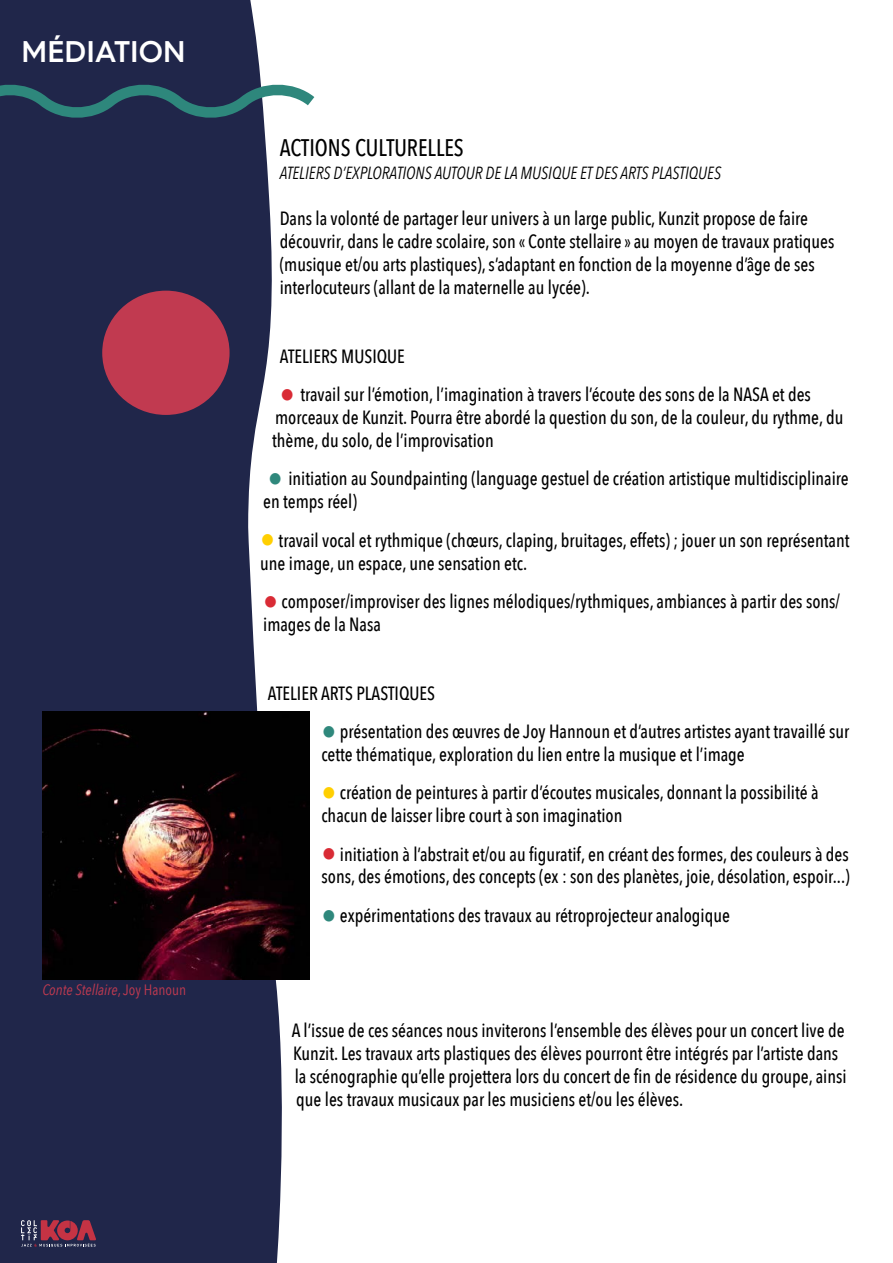
<style>
.page{position:relative;width:893px;height:1263px;background:#fff}
.page>*{position:absolute;margin:0;border:0;box-sizing:border-box;transform-origin:0 0}
.t1{font:600 30px "Hurme Geometric Sans 4";color:#fff}
.t2{font:500 23.85px "Avenir Next Condensed";color:#000;scale:.94 1}
.t3{font:500 19.2px/23px "Avenir Next Condensed";color:#000;scale:.94 1}
.t4{font:italic 17.55px "Avenir Next Condensed";color:#000;scale:.94 1}
.t5{font:italic 15px "Avenir Next Condensed";color:#c13a50}
.s1{font-style:normal}
.s2{font-size:31.95px;color:#d92b35}
.s3{font-size:31.95px;color:#2f887c}
.s4{font-size:31.95px;color:#ffcf01}
</style>
<div class="page">
<svg style="left:220px;top:0;width:69px;height:1263px;fill:#20264a"></svg>
<div style="left:0;top:0;width:220px;height:1263px;background:#20264a"></div>
<svg style="left:0;top:71px;width:315px;height:60px"></svg>
<svg style="left:21px;top:1220px;width:75px;height:27px"></svg>
<div style="left:102px;top:291px;width:128px;height:124px;background:#c13a50;border-radius:50%"></div>
<img style="left:42px;top:712px;width:267px;height:267px">
<h1 class="t1" style="left:22px;top:30px;width:165px">MÉDIATION</h1>
<p class="t5" style="left:42px;top:981px;width:145px">Conte Stellaire<span class="s1">, Joy Hanoun</span></p>
<p class="t2" style="left:280px;top:133px;width:197px">ACTIONS CULTURELLES</p>
<p class="t4" style="left:280px;top:162px;width:471px">ATELIERS D’EXPLORATIONS AUTOUR DE LA MUSIQUE ET DES ARTS PLASTIQUES</p>
<p class="t3" style="left:280px;top:207px;width:592px">Dans la volonté de partager leur univers à un large public, Kunzit propose de faire découvrir, dans le cadre scolaire, son « Conte stellaire » au moyen de travaux pratiques (musique et/ou arts plastiques), s’adaptant en fonction de la moyenne d’âge de ses interlocuteurs (allant de la maternelle au lycée).</p>
<p class="t3" style="left:280px;top:345px;width:135px">ATELIERS MUSIQUE</p>
<p class="t3" style="left:272px;top:383px;width:609px;text-indent:8px"><span class="s2">•</span> travail sur l’émotion, l’imagination à travers l’écoute des sons de la NASA et des morceaux de Kunzit. Pourra être abordé la question du son, de la couleur, du rythme, du thème, du solo, de l’improvisation</p>
<p class="t3" style="left:263px;top:467px;width:625px"><span class="s3">•</span> initiation au Soundpainting (language gestuel de création artistique multidisciplinaire en temps réel)</p>
<p class="t3" style="left:260px;top:528px;width:628px"><span class="s4">•</span> travail vocal et rythmique (chœurs, claping, bruitages, effets) ; jouer un son représentant une image, un espace, une sensation etc.</p>
<p class="t3" style="left:263px;top:590px;width:615px"><span class="s2">•</span> composer/improviser des lignes mélodiques/rythmiques, ambiances à partir des sons/ images de la Nasa</p>
<p class="t3" style="left:268px;top:681px;width:180px">ATELIER ARTS PLASTIQUES</p>
<p class="t3" style="left:321px;top:720px;width:563px"><span class="s3">•</span> présentation des œuvres de Joy Hannoun et d’autres artistes ayant travaillé sur cette thématique, exploration du lien entre la musique et l’image</p>
<p class="t3" style="left:321px;top:781px;width:530px"><span class="s4">•</span> création de peintures à partir d’écoutes musicales, donnant la possibilité à chacun de laisser libre court à son imagination</p>
<p class="t3" style="left:321px;top:842px;width:564px"><span class="s2">•</span> initiation à l’abstrait et/ou au figuratif, en créant des formes, des couleurs à des sons, des émotions, des concepts (ex : son des planètes, joie, désolation, espoir...)</p>
<p class="t3" style="left:321px;top:903px;width:436px"><span class="s3">•</span> expérimentations des travaux au rétroprojecteur analogique</p>
<p class="t3" style="left:292px;top:1018px;width:592px">A l’issue de ces séances nous inviterons l’ensemble des élèves pour un concert live de Kunzit. Les travaux arts plastiques des élèves pourront être intégrés par l’artiste dans la scénographie qu’elle projettera lors du concert de fin de résidence du groupe, ainsi que les travaux musicaux par les musiciens et/ou les élèves.</p>
</div>
